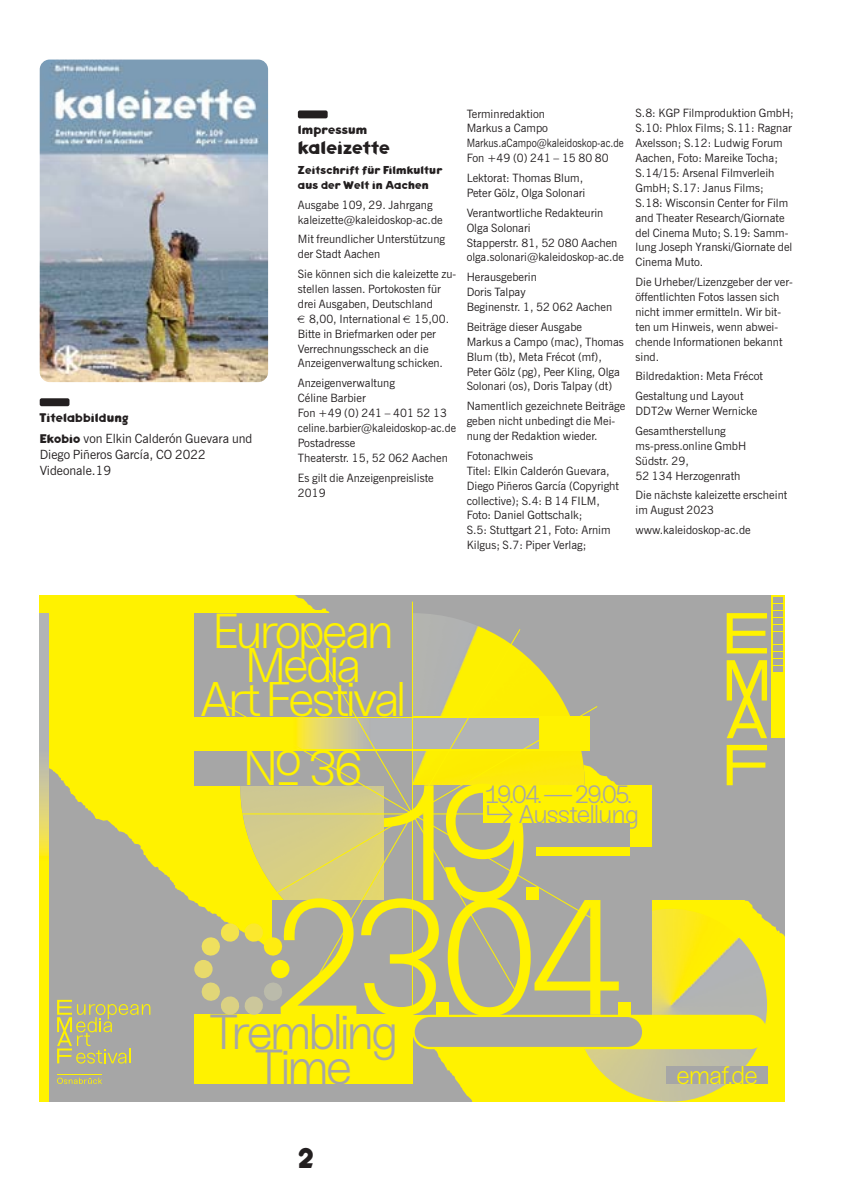
<style>
.page{position:relative;width:844px;height:1191px;background:#fff}
.page>*{position:absolute;margin:0;border:0;box-sizing:border-box;transform-origin:0 0}
.t1{font:163.8px "Sneak Light+FOZEPD";color:#fff200}
.t2{font:49.18px "Sneak Light+FOZEPD";letter-spacing:-.08em;color:#fff200}
.t3{font:49.18px "Sneak Light+FOZEPD";letter-spacing:-.075em;color:#a6a6a6}
.t4{font:700 29.22px "Keedy Sans";color:#231f20}
.t5{font:25.55px "Sneak Light+FOZEPD";letter-spacing:-.05em;color:#a6a6a6}
.t6{font:25.38px "Sneak Light+FOZEPD";letter-spacing:-.055em;color:#fff200}
.t7{font:25.03px "Sneak Light+FOZEPD";letter-spacing:-.12em;color:#a6a6a6}
.t8{font:700 18.9px "Keedy Sans";letter-spacing:.005em;color:#231f20}
.t9{font:12.6px/15.9px "News Gothic BT";color:#231f20}
.t10{font:700 12.6px "Keedy Sans";letter-spacing:.01em;color:#231f20}
.t11{font:700 11.72px/14.9px "Keedy Sans";letter-spacing:.01em;color:#231f20}
.t12{font:11.55px/14.9px "News Gothic BT";color:#231f20}
.s1{font-family:"Keedy Sans";font-weight:700}
</style>
<div class="page">
<svg style="left:40px;top:595px;width:744px;height:506px;background:#cbc65f"></svg>
<svg style="left:723px;top:900px;width:61px;height:48px;background:#e6dd2d"></svg>
<div style="left:403px;top:1014px;width:26px;height:18px;background:#fff200"></div>
<img style="left:574px;top:909px;width:192px;height:192px;border-radius:50%">
<img style="left:240px;top:613px;width:332px;height:344px">
<div style="left:384px;top:785px;width:400px;height:115px;background:#a6a6a6"></div>
<div style="left:630px;top:817px;width:22px;height:30px;background:#fff200"></div>
<div style="left:272px;top:900px;width:380px;height:114px;background:#a6a6a6"></div>
<div style="left:196px;top:718px;width:342px;height:30px;background:#fff200"></div>
<svg style="left:40px;top:613px;width:8px;height:488px;background:#e1d94e"></svg>
<div style="left:194px;top:682px;width:218px;height:34px;background:#a6a6a6"></div>
<div style="left:194px;top:647px;width:218px;height:35px;background:#a6a6a6"></div>
<div style="left:194px;top:613px;width:218px;height:34px;background:#a6a6a6"></div>
<div style="left:194px;top:751px;width:218px;height:34px;background:#a6a6a6"></div>
<svg style="left:726px;top:613px;width:40px;height:172px;background:#c9c364"></svg>
<div style="left:194px;top:1049px;width:218px;height:34px;background:#fff200"></div>
<div style="left:194px;top:1014px;width:218px;height:35px;background:#fff200"></div>
<div style="left:412px;top:1014px;width:354px;height:35px;background:#fff200;border-radius:17px"></div>
<div style="left:414px;top:1017px;width:228px;height:30px;background:#a6a6a6;border-radius:15px"></div>
<hr style="left:412px;top:601px;width:1px;height:425px;background:#fff200">
<hr style="left:200px;top:813px;width:424px;height:1px;background:#fff200">
<svg style="left:226px;top:705px;width:372px;height:217px"></svg>
<svg style="left:304px;top:628px;width:217px;height:371px"></svg>
<div style="left:483px;top:785px;width:169px;height:38px;background:#fff200"></div>
<div style="left:770px;top:595px;width:14px;height:143px;background:#fff200"></div>
<div style="left:772px;top:597px;width:10px;height:6px;background:#a6a6a6"></div>
<div style="left:772px;top:659px;width:10px;height:6px;background:#a6a6a6"></div>
<div style="left:772px;top:618px;width:10px;height:5px;background:#a6a6a6"></div>
<div style="left:772px;top:638px;width:10px;height:6px;background:#a6a6a6"></div>
<div style="left:772px;top:604px;width:10px;height:6px;background:#a6a6a6"></div>
<div style="left:772px;top:666px;width:10px;height:6px;background:#a6a6a6"></div>
<div style="left:772px;top:625px;width:10px;height:5px;background:#a6a6a6"></div>
<div style="left:772px;top:645px;width:10px;height:6px;background:#a6a6a6"></div>
<div style="left:772px;top:611px;width:10px;height:6px;background:#a6a6a6"></div>
<div style="left:772px;top:631px;width:10px;height:6px;background:#a6a6a6"></div>
<div style="left:772px;top:652px;width:10px;height:6px;background:#a6a6a6"></div>
<svg style="left:57px;top:1077px;width:45px;height:7px"></svg>
<hr style="left:57px;top:1073px;width:45px;height:1px;background:#fff200">
<svg style="left:57px;top:999px;width:93px;height:64px;background:#b5b289"></svg>
<div style="left:271px;top:960px;width:18px;height:18px;background:#fff200;border-radius:50%"></div>
<div style="left:194px;top:960px;width:18px;height:18px;background:#e8da6c;border-radius:50%"></div>
<svg style="left:200px;top:922px;width:83px;height:34px;background:#cec66a"></svg>
<svg style="left:200px;top:981px;width:82px;height:34px;background:#b8b599"></svg>
<div style="left:665px;top:1066px;width:101px;height:18px;background:#a6a6a6"></div>
<div style="left:298px;top:110px;width:29px;height:8px;background:#231f20;border-radius:2px"></div>
<div style="left:40px;top:398px;width:29px;height:8px;background:#231f20;border-radius:2px"></div>
<img style="left:40px;top:60px;width:228px;height:322px;border-radius:10px">
<p class="t10" style="left:40px;top:413px;width:90px">Titelabbildung</p>
<p class="t9" style="left:40px;top:430px;width:214px"><span class="s1">Ekobio</span> von Elkin Calderón Guevara und<br>Diego Piñeros García, CO 2022<br>Videonale.19</p>
<p class="t10" style="left:298px;top:126px;width:71px">lmpressum</p>
<h3 class="t8" style="left:298px;top:141px;width:93px">kaleizette</h3>
<p class="t11" style="left:298px;top:164px;width:146px">Zeitschrift für Filmkultur aus der Welt in Aachen</p>
<p class="t12" style="left:298px;top:197px;width:146px">Ausgabe 109, 29. Jahrgang kaleizette@kaleidoskop-ac.de</p>
<p class="t12" style="left:298px;top:232px;width:149px">Mit freundlicher Unter stützung der Stadt Aachen</p>
<p class="t12" style="left:298px;top:266px;width:160px">Sie können sich die kaleizette zu - stel len las sen. Porto kosten für drei Ausgaben, Deutsch land</p>
<p class="t12" style="left:298px;top:311px;width:153px;text-indent:11px">8,00, International 15,00.<br>Bitte in Brief marken oder per<br>Ver rechnungsscheck an die<br>Anzei gen verwaltung schicken.</p>
<p class="t12" style="left:298px;top:376px;width:160px">Anzeigenverwaltung<br>Céline Barbier<br>Fon +49 (0) 241 – 401 52 13 celine.barbier@kaleidoskop-ac.de<br>Postadresse<br>Theaterstr. 15, 52 062 Aachen</p>
<p class="t12" style="left:298px;top:470px;width:137px">Es gilt die Anzeigenpreisliste<br>2019</p>
<p class="t12" style="left:466px;top:106px;width:159px">Terminredaktion<br>Markus a Campo<br>Markus.aCampo@kaleidoskop-ac.de<br>Fon +49 (0) 241 – 15 80 80</p>
<p class="t12" style="left:466px;top:170px;width:120px">Lektorat: Thomas Blum,<br>Peter Gölz, Olga Solonari</p>
<p class="t12" style="left:466px;top:205px;width:159px">Verantwortliche Redakteurin<br>Olga Solonari<br>Stapperstr. 81, 52 080 Aachen olga.solonari@kaleidoskop-ac.de</p>
<p class="t12" style="left:466px;top:270px;width:147px">Herausgeberin<br>Doris Talpay<br>Beginenstr. 1, 52 062 Aachen</p>
<p class="t12" style="left:466px;top:319px;width:159px">Beiträge dieser Ausgabe<br>Markus a Campo (mac), Thomas<br>Blum (tb), Meta Frécot (mf),<br>Peter Gölz (pg), Peer Kling, Olga<br>Solonari (os), Doris Talpay (dt)</p>
<p class="t12" style="left:466px;top:398px;width:160px">Namentlich gezeichnete Bei träge geben nicht unbedingt die Mei - nung der Redaktion wieder.</p>
<p class="t12" style="left:466px;top:448px;width:154px">Fotonachweis<br>Titel: Elkin Calderón Guevara,<br>Diego Piñeros García (Copyright collective); S.4: B 14 FILM,<br>Foto: Daniel Gottschalk;<br>S.5: Stutt gart 21, Foto: Arnim<br>Kilgus; S.7: Piper Verlag;</p>
<p class="t12" style="left:635px;top:106px;width:160px">S.8: KGP Filmproduktion GmbH;<br>S.10: Phlox Films; S.11: Rag nar<br>Axelsson; S.12: Ludwig Forum<br>Aachen, Foto: Mareike Tocha;<br>S.14/15: Arse nal Filmverleih<br>GmbH; S.17: Janus Films;<br>S.18: Wisconsin Center for Film and Theater Research/Giornate del Cinema Muto; S.19: Samm - lung Joseph Yranski/Giornate del<br>Cinema Muto.</p>
<p class="t12" style="left:635px;top:274px;width:159px">Die Urheber/Li zenz geber der ver - öffentlich ten Fotos lassen sich nicht immer ermitteln. Wir bit - ten um Hin weis, wenn abwei - chen de Infor ma tionen bekannt sind.</p>
<p class="t12" style="left:635px;top:366px;width:129px;line-height:19.8px">Bildredaktion: Meta Frécot<br>Gestaltung und Layout</p>
<p class="t12" style="left:635px;top:401px;width:123px;line-height:19.8px">DDT2w Werner Wernicke<br>Gesamtherstellung</p>
<p class="t12" style="left:635px;top:438px;width:112px">ms-press.online GmbH<br>Südstr. 29,<br>52 134 Herzogenrath</p>
<p class="t12" style="left:635px;top:488px;width:153px">Die nächste kaleizette erscheint im August 2023</p>
<p class="t12" style="left:635px;top:522px;width:117px">www.kaleidoskop-ac.de</p>
<h2 class="t2" style="left:212px;top:608px;width:183px">European</h2>
<h2 class="t2" style="left:245px;top:642px;width:118px">Media</h2>
<h2 class="t2" style="left:200px;top:676px;width:208px">Art Festival</h2>
<h2 class="t2" style="left:243px;top:745px;width:123px">№ 36</h2>
<h1 class="t1" style="left:373px;top:767px;width:269px">19.–</h1>
<h3 class="t7" style="left:483px;top:782px;width:150px">19.04.— 29.05.</h3>
<h3 class="t5" style="left:485px;top:802px;width:155px">↳ Ausstellung</h3>
<h1 class="t1" style="left:270px;top:882px;width:370px">23.04.</h1>
<h2 class="t3" style="left:253px;top:1044px;width:101px">Time</h2>
<h2 class="t3" style="left:208px;top:1009px;width:192px">Trembling</h2>
<h3 class="t4" style="left:298px;top:1148px;width:18px">2</h3>
<h3 class="t6" style="left:676px;top:1063px;width:84px">emaf.de</h3>
</div>
